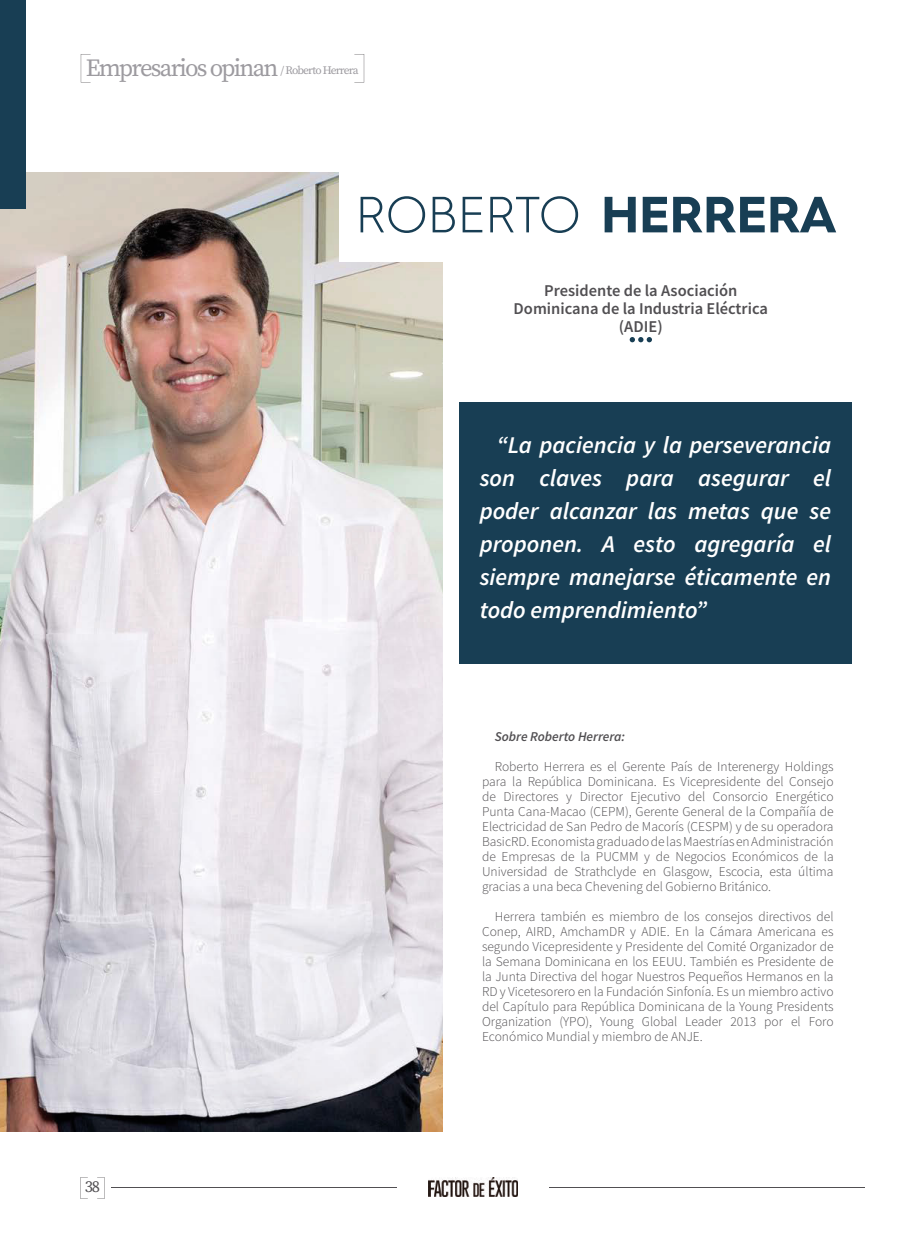
<style>
.page{position:relative;width:918px;height:1242px;background:#fff}
.page>*{position:absolute;margin:0;border:0;box-sizing:border-box;transform-origin:0 0}
.t1{font:300 51px "Hurme Geometric Sans 4";color:#183e54}
.t2{font:24.75px "Source Serif Pro";letter-spacing:-.07em;color:#9d9ba0}
.t3{font:italic 600 24px/33px "Source Sans Pro";color:#fff;text-align:justify}
.t4{font:600 16.5px/18px "Source Sans Pro";color:#514f52;text-align:center}
.t5{font:16.5px "Source Serif Pro";color:#514f52}
.t6{font:300 13.5px/15px "Source Sans Pro";color:#514f52;text-align:justify}
.t7{font:italic 600 13.5px "Source Sans Pro";color:#514f52}
.s1{font-size:11.4px}
.s2{font-weight:700}
</style>
<div class="page">
<img style="left:429px;top:1178px;width:88px;height:18px">
<svg style="left:80px;top:1177px;width:8px;height:22px"></svg>
<svg style="left:97px;top:1177px;width:8px;height:22px"></svg>
<hr style="left:112px;top:1188px;width:285px;height:1px;background:#514f52">
<hr style="left:549px;top:1188px;width:316px;height:1px;background:#514f52">
<div style="left:459px;top:402px;width:393px;height:261px;background:#183e54"></div>
<img style="left:0;top:172px;width:442px;height:959px">
<div style="left:339px;top:169px;width:511px;height:92px;background:#fff"></div>
<svg style="left:630px;top:337px;width:22px;height:5px"></svg>
<svg style="left:81px;top:54px;width:10px;height:29px"></svg>
<svg style="left:354px;top:54px;width:10px;height:29px"></svg>
<div style="left:0;top:0;width:25px;height:209px;background:#183e54"></div>
<h2 class="t2" style="left:86px;top:51px;width:275px">Empresarios opinan <span class="s1">/ Roberto Herrera</span></h2>
<h1 class="t1" style="left:356px;top:180px;width:483px">ROBERTO <span class="s2">HERRERA</span></h1>
<p class="t4" style="left:514px;top:281px;width:256px">Presidente de la Asociación<br>Dominicana de la Industria Eléctrica (ADIE)</p>
<h3 class="t3" style="left:480px;top:429px;width:353px;text-indent:17px">“La paciencia y la perseverancia son claves para asegurar el poder alcanzar las metas que se proponen. A esto agregaría el siempre manejarse éticamente en todo emprendimiento”</h3>
<p class="t5" style="left:85px;top:1176px;width:17px">38</p>
<p class="t7" style="left:495px;top:728px;width:132px">Sobre Roberto Herrera:</p>
<p class="t6" style="left:482px;top:759px;width:353px;text-indent:13px">Roberto Herrera es el Gerente País de Interenergy Holdings para la República Dominicana. Es Vicepresidente del Consejo de Directores y Director Ejecutivo del Consorcio Energético Punta Cana-Macao (CEPM), Gerente General de la Compañía de Electricidad de San Pedro de Macorís (CESPM) y de su operadora BasicRD. Economista graduado de las Maestrías en Administración de Empresas de la PUCMM y de Negocios Económicos de la Universidad de Strathclyde en Glasgow, Escocia, esta última gracias a una beca Chevening del Gobierno Británico.</p>
<p class="t6" style="left:482px;top:909px;width:353px;text-indent:13px">Herrera también es miembro de los consejos directivos del Conep, AIRD, AmchamDR y ADIE. En la Cámara Americana es segundo Vicepresidente y Presidente del Comité Organizador de la Semana Dominicana en los EEUU. También es Presidente de la Junta Directiva del hogar Nuestros Pequeños Hermanos en la RD y Vicetesorero en la Fundación Sinfonía. Es un miembro activo del Capítulo para República Dominicana de la Young Presidents Organization (YPO), Young Global Leader 2013 por el Foro Económico Mundial y miembro de ANJE.</p>
</div>
